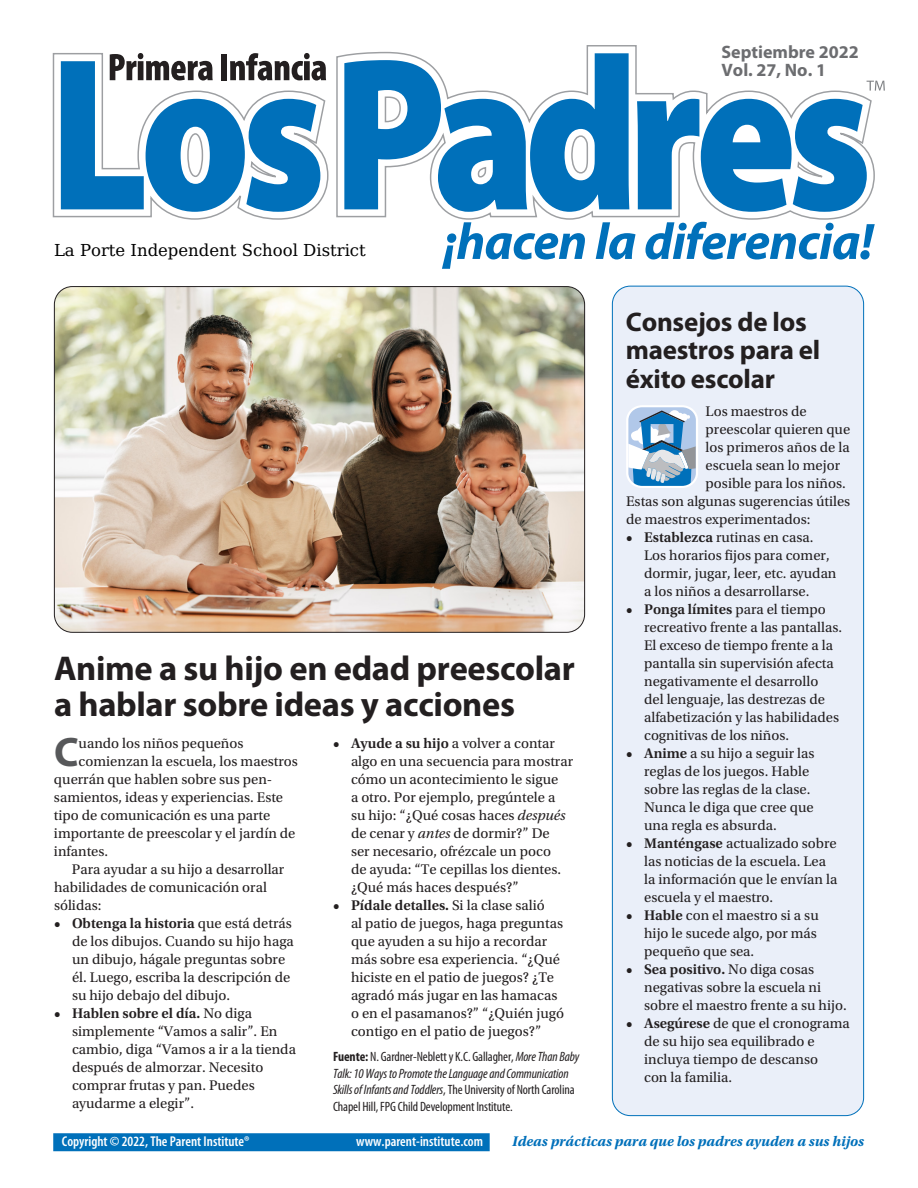
<style>
.page{position:relative;width:918px;height:1188px;background:#fff}
.page>*{position:absolute;margin:0;border:0;box-sizing:border-box;transform-origin:0 0}
.t1{font:700 41.4px "Myriad Pro";color:#57585a}
.t2{font:700 34.5px/36px "Myriad Pro";letter-spacing:-.01em;color:#231f20}
.t3{font:700 27px/28.5px "Myriad Pro";letter-spacing:-.01em;color:#231f20}
.t4{font:700 18px/18px "Myriad Pro";color:#6c6d70}
.t5{font:16.5px "DejaVu Math Te X Gyre";color:#000}
.t6{font:14.7px/18px "Utopia Std";color:#231f20}
.t7{font:italic 700 14.7px "Utopia Std";color:#0070ba}
.t8{font:600 condensed 14.25px "Myriad Pro";color:#fff}
.t9{font:condensed 13.5px/16.5px "Myriad Pro";letter-spacing:-.01em;color:#231f20}
.s1{font-weight:600}
.s2{font-style:italic}
.s3{font-weight:700}
</style>
<div class="page">
<div style="left:612px;top:286px;width:252px;height:830px;background:#eaeff9;border-radius:18px"></div>
<div style="left:54px;top:1134px;width:435px;height:16px;background:#0070ba"></div>
<div style="left:53px;top:1133px;width:437px;height:18px;border:2px solid #0070ba"></div>
<svg style="left:626px;top:405px;width:72px;height:83px;background:#97bad6"></svg>
<svg style="left:442px;top:222px;width:143px;height:47px"></svg>
<svg style="left:596px;top:222px;width:40px;height:38px"></svg>
<svg style="left:645px;top:222px;width:230px;height:38px"></svg>
<svg style="left:53px;top:45px;width:823px;height:175px"></svg>
<svg style="left:344px;top:53px;width:285px;height:159px"></svg>
<svg style="left:637px;top:99px;width:230px;height:113px"></svg>
<svg style="left:61px;top:53px;width:265px;height:159px"></svg>
<svg style="left:867px;top:81px;width:18px;height:10px"></svg>
<img style="left:54px;top:287px;width:531px;height:345px">
<p class="t4" style="left:722px;top:42px;width:139px">Septiembre 2022<br>Vol. 27, No. 1</p>
<p class="t5" style="left:54px;top:243px;width:313px">La Porte Independent School District</p>
<h2 class="t2" style="left:54px;top:649px;width:522px">Anime a su hijo en edad preescolar a hablar sobre ideas y acciones</h2>
<h1 class="t1" style="left:54px;top:725px;width:26px">C</h1>
<p class="t6" style="left:79px;top:734px;width:166px">uando los niños pequeños</p>
<p class="t6" style="left:351px;top:734px;width:224px;text-indent:-18px"><span class="s1">• Ayude a su hijo</span> a volver a contar algo en una secuencia para mostrar cómo un acontecimiento le sigue<br>a otro. Por ejemplo, pregúntele a su hijo: “¿Qué cosas haces <span class="s2">después </span>de cenar y <span class="s2">antes</span> de dormir?” De<br>ser necesario, ofrézcale un poco<br>de ayuda: “Te cepillas los dientes. ¿Qué más haces después?”</p>
<p class="t6" style="left:351px;top:896px;width:215px;text-indent:-18px"><span class="s1">• Pídale detalles.</span> Si la clase salió<br>al patio de juegos, haga preguntas que ayuden a su hijo a recordar más sobre esa experiencia. “¿Qué hiciste en el patio de juegos? ¿Te agradó más jugar en las hamacas o en el pasamanos?” “¿Quién jugó contigo en el patio de juegos?”</p>
<p class="t9" style="left:333px;top:1048px;width:248px"><span class="s3">Fuente:</span> N. Gardner-Neblett y K.C. Gallagher, <span class="s2">More Than Baby Talk: 10 Ways to Promote the Language and Communication Skills of Infants and Toddlers</span>, The University of North Carolina Chapel Hill, FPG Child Development Institute.</p>
<p class="t6" style="left:79px;top:752px;width:221px">comienzan la escuela, los maestros</p>
<p class="t6" style="left:54px;top:770px;width:220px">querrán que hablen sobre sus pen-</p>
<p class="t6" style="left:54px;top:788px;width:231px">samientos, ideas y experiencias. Este</p>
<p class="t6" style="left:54px;top:806px;width:218px">tipo de comunicación es una parte</p>
<p class="t6" style="left:54px;top:824px;width:243px">importante de preescolar y el jardín de</p>
<p class="t6" style="left:54px;top:842px;width:56px">infantes.</p>
<p class="t6" style="left:72px;top:860px;width:214px">Para ayudar a su hijo a desarrollar</p>
<p class="t6" style="left:54px;top:878px;width:214px">habilidades de comunicación oral</p>
<p class="t6" style="left:54px;top:896px;width:49px">sólidas:</p>
<p class="t6" style="left:72px;top:914px;width:223px;text-indent:-18px"><span class="s1">• Obtenga la historia</span> que está detrás de los dibujos. Cuando su hijo haga un dibujo, hágale preguntas sobre él. Luego, escriba la descripción de su hijo debajo del dibujo.</p>
<p class="t6" style="left:72px;top:1004px;width:225px;text-indent:-18px"><span class="s1">• Hablen sobre el día.</span> No diga simplemente “Vamos a salir”. En cambio, diga “Vamos a ir a la tienda después de almorzar. Necesito comprar frutas y pan. Puedes ayudarme a elegir”.</p>
<h3 class="t3" style="left:626px;top:307px;width:196px">Consejos de los maestros para el éxito escolar</h3>
<p class="t6" style="left:706px;top:402px;width:103px">Los maestros de</p>
<p class="t6" style="left:706px;top:420px;width:146px">preescolar quieren que</p>
<p class="t6" style="left:706px;top:438px;width:146px">los primeros años de la</p>
<p class="t6" style="left:706px;top:456px;width:136px">escuela sean lo mejor</p>
<p class="t6" style="left:706px;top:474px;width:142px">posible para los niños.</p>
<p class="t6" style="left:626px;top:492px;width:226px">Estas son algunas sugerencias útiles</p>
<p class="t6" style="left:626px;top:510px;width:186px">de maestros experimentados:</p>
<p class="t6" style="left:644px;top:528px;width:194px;text-indent:-18px"><span class="s1">• Establezca</span> rutinas en casa.<br>Los horarios fijos para comer, dormir, jugar, leer, etc. ayudan a los niños a desarrollarse.</p>
<p class="t6" style="left:644px;top:600px;width:199px;text-indent:-18px"><span class="s1">• Ponga límites</span> para el tiempo recreativo frente a las pantallas.<br>El exceso de tiempo frente a la pantalla sin supervisión afecta negativamente el desarrollo<br>del lenguaje, las destrezas de alfabetización y las habilidades cognitivas de los niños.</p>
<p class="t6" style="left:644px;top:744px;width:172px;text-indent:-18px"><span class="s1">• Anime</span> a su hijo a seguir las reglas de los juegos. Hable sobre las reglas de la clase.<br>Nunca le diga que cree que una regla es absurda.</p>
<p class="t6" style="left:644px;top:834px;width:195px;text-indent:-18px"><span class="s1">• Manténgase</span> actualizado sobre las noticias de la escuela. Lea la información que le envían la escuela y el maestro.</p>
<p class="t6" style="left:644px;top:906px;width:176px;text-align:justify;text-indent:-18px"><span class="s1">• Hable</span> con el maestro si a su hijo le sucede algo, por más pequeño que sea.</p>
<p class="t6" style="left:644px;top:960px;width:204px;text-indent:-18px"><span class="s1">• Sea positivo.</span> No diga cosas negativas sobre la escuela ni sobre el maestro frente a su hijo.</p>
<p class="t6" style="left:644px;top:1014px;width:207px;text-indent:-18px"><span class="s1">• Asegúrese</span> de que el cronograma de su hijo sea equilibrado e incluya tiempo de descanso<br>con la familia.</p>
<p class="t8" style="left:62px;top:1133px;width:189px">Copyright © 2022, The Parent Institute®</p>
<p class="t8" style="left:356px;top:1133px;width:128px">www.parent-institute.com</p>
<p class="t7" style="left:512px;top:1132px;width:353px">Ideas prácticas para que los padres ayuden a sus hijos</p>
</div>
